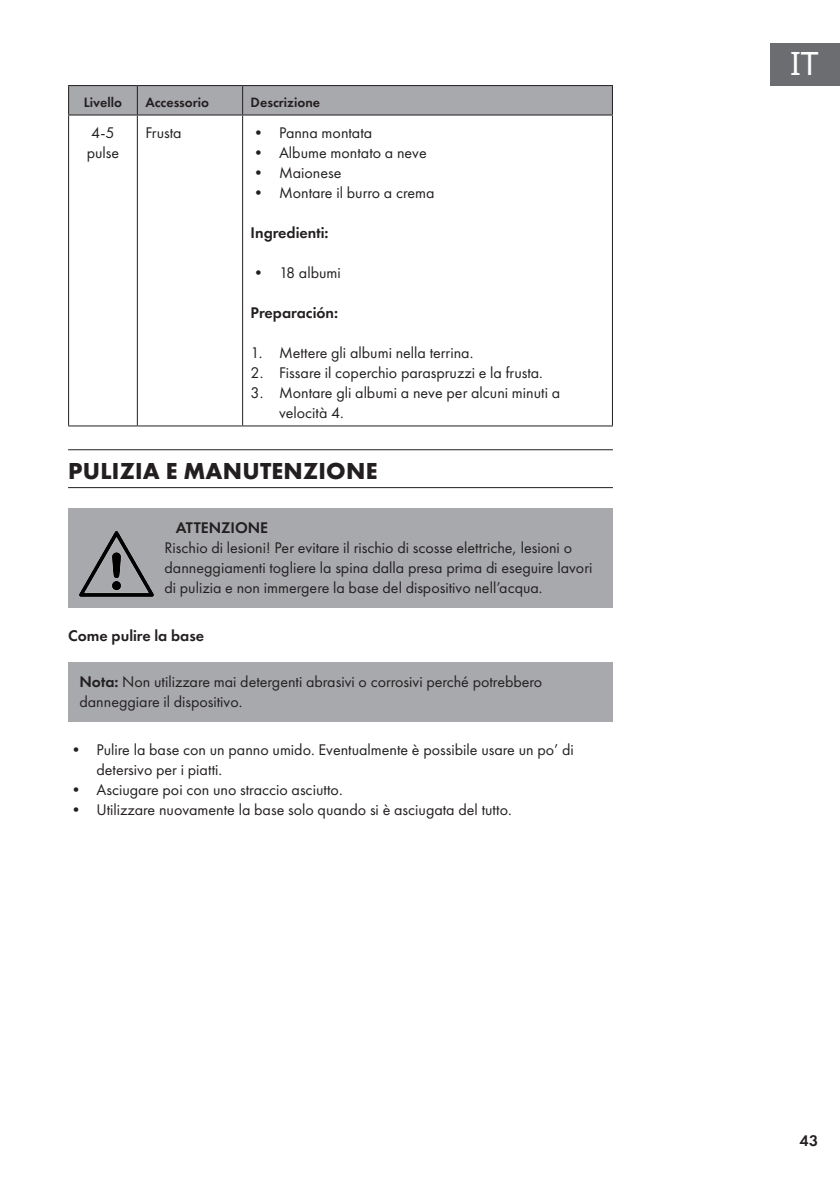
<style>
.page{position:relative;width:840px;height:1191px;background:#fff}
.page>*{position:absolute;margin:0;border:0;box-sizing:border-box;transform-origin:0 0}
.t1{font:32px "Noto Sans";color:#fff}
.Super_Headline{font:700 24px "Futura PTW08";letter-spacing:.01em;color:#231f20}
.Base_Text_HINWEIS_gr{font:16px/20px "Futura PTW08";color:#231f20}
.Aufzählung_Zahlen_OH{font:16px/20px "Futura PTW08";color:#231f20}
.Headline{font:600 16px "Futura PTW08";color:#231f20}
.Base_Text{font:16px/20px "Futura PTW08";color:#231f20}
.Base_Text-2{font:600 16px "Futura PTW08";color:#231f20}
.Base_Text-3{font:600 14px "Futura PTW08";color:#231f20}
.s1{font-weight:600}
</style>
<div class="page">
<div style="left:770px;top:43px;width:69px;height:42px;background:#6c6d70"></div>
<hr style="left:68px;top:449px;width:544px;height:1px;background:#231f20">
<hr style="left:68px;top:487px;width:544px;height:1px;background:#231f20">
<div style="left:68px;top:509px;width:544px;height:99px;background:#a8a9ad"></div>
<div style="left:68px;top:663px;width:544px;height:59px;background:#a8a9ad"></div>
<hr style="left:68px;top:85px;width:69px;height:1px;background:#231f20">
<hr style="left:137px;top:85px;width:105px;height:1px;background:#231f20">
<hr style="left:242px;top:85px;width:370px;height:1px;background:#231f20">
<div style="left:68px;top:86px;width:544px;height:28px;background:#a8a9ad"></div>
<hr style="left:68px;top:114px;width:69px;height:1px;background:#231f20">
<hr style="left:68px;top:115px;width:1px;height:310px;background:#231f20">
<hr style="left:137px;top:114px;width:105px;height:1px;background:#231f20">
<hr style="left:137px;top:115px;width:1px;height:310px;background:#231f20">
<hr style="left:242px;top:114px;width:370px;height:1px;background:#231f20">
<hr style="left:242px;top:115px;width:1px;height:310px;background:#231f20">
<hr style="left:611px;top:115px;width:1px;height:310px;background:#231f20">
<hr style="left:68px;top:425px;width:69px;height:1px;background:#231f20">
<hr style="left:137px;top:425px;width:105px;height:1px;background:#231f20">
<hr style="left:242px;top:425px;width:370px;height:1px;background:#231f20">
<img style="left:79px;top:532px;width:74px;height:64px">
<p class="Base_Text-3" style="left:84px;top:94px;width:40px">Livello</p>
<p class="Base_Text-3" style="left:145px;top:94px;width:65px">Accessorio</p>
<p class="Base_Text-3" style="left:250px;top:94px;width:71px">Descrizione</p>
<p class="Base_Text" style="left:87px;top:122px;width:34px">4-5 pulse</p>
<p class="Base_Text" style="left:145px;top:122px;width:38px">Frusta</p>
<p class="Base_Text_HINWEIS_gr" style="left:250px;top:122px;width:123px">• Panna montata</p>
<p class="Base_Text_HINWEIS_gr" style="left:250px;top:142px;width:177px">• Albume montato a neve</p>
<p class="Base_Text_HINWEIS_gr" style="left:250px;top:162px;width:92px">• Maionese</p>
<p class="Base_Text_HINWEIS_gr" style="left:250px;top:182px;width:185px">• Montare il burro a crema</p>
<p class="Headline" style="left:250px;top:222px;width:79px">Ingredienti:</p>
<p class="Base_Text_HINWEIS_gr" style="left:250px;top:262px;width:92px">• 18 albumi</p>
<p class="Base_Text-2" style="left:250px;top:302px;width:89px">Preparación:</p>
<p class="Aufzählung_Zahlen_OH" style="left:250px;top:342px;width:224px">1. Mettere gli albumi nella terrina.</p>
<p class="Aufzählung_Zahlen_OH" style="left:250px;top:362px;width:293px">2. Fissare il coperchio paraspruzzi e la frusta.</p>
<p class="Aufzählung_Zahlen_OH" style="left:279px;top:382px;width:282px;text-indent:-28px">3. Montare gli albumi a neve per alcuni minuti a velocità 4.</p>
<p class="Super_Headline" style="left:68px;top:455px;width:310px">PULIZIA E MANUTENZIONE</p>
<p class="Base_Text_HINWEIS_gr" style="left:164px;top:517px;width:429px;text-indent:11px"><span class="s1">ATTENZIONE<br></span>Rischio di lesioni! Per evitare il rischio di scosse elettriche, lesioni o danneggiamenti togliere la spina dalla presa prima di eseguire lavori di pulizia e non immergere la base del dispositivo nell’acqua.</p>
<p class="Headline" style="left:68px;top:625px;width:137px">Come pulire la base</p>
<p class="Base_Text_HINWEIS_gr" style="left:79px;top:671px;width:464px"><span class="s1">Nota:</span> Non utilizzare mai detergenti abrasivi o corrosivi perché potrebbero danneggiare il dispositivo.</p>
<p class="Base_Text_HINWEIS_gr" style="left:96px;top:739px;width:478px;text-indent:-28px">• Pulire la base con un panno umido. Eventualmente è possibile usare un po’ di detersivo per i piatti.</p>
<p class="Base_Text_HINWEIS_gr" style="left:68px;top:779px;width:276px">• Asciugare poi con uno straccio asciutto.</p>
<p class="Base_Text_HINWEIS_gr" style="left:68px;top:799px;width:445px">• Utilizzare nuovamente la base solo quando si è asciugata del tutto.</p>
<h1 class="t1" style="left:789px;top:42px;width:30px">IT</h1>
<p class="Headline" style="left:799px;top:1130px;width:20px">43</p>
</div>
